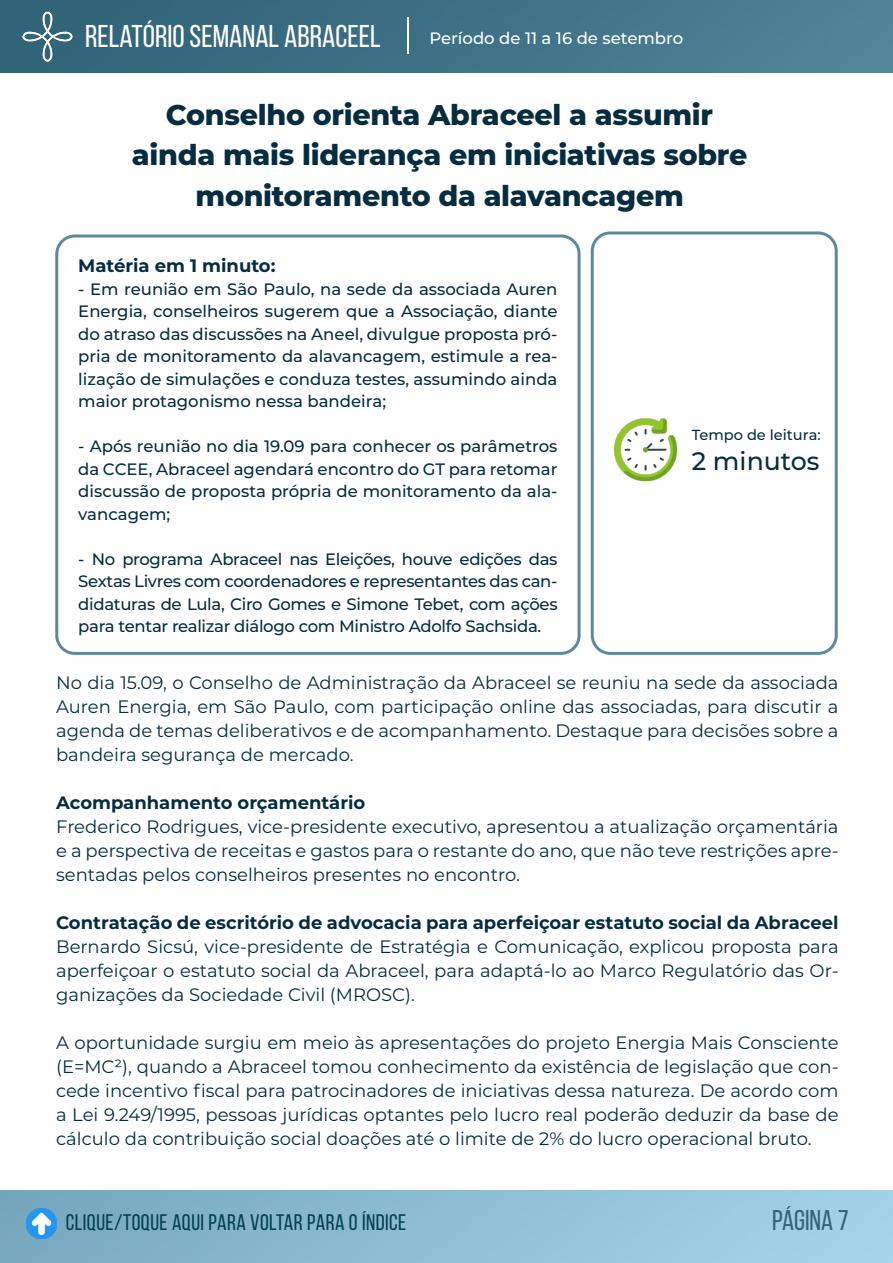
<style>
.page{position:relative;width:893px;height:1263px;background:#fff}
.page>*{position:absolute;margin:0;border:0;box-sizing:border-box;transform-origin:0 0}
.t1{font:31.5px "Bebas Neue";color:#fff}
.t2{font:800 28.5px/40.5px "Montserrat";letter-spacing:-.01em;color:#062d3f;text-align:center}
.t3{font:28.5px "Bebas Neue";color:#326479}
.t4{font:500 25.2px "Montserrat";color:#062d3f}
.t5{font:22.5px "Bebas Neue";letter-spacing:.02em;color:#014153}
.t6{font:18px/24px "Montserrat";color:#062d3f;text-align:justify}
.t7{font:700 18px "Montserrat";color:#062d3f}
.t8{font:500 16.5px/22.5px "Montserrat";color:#062d3f;text-align:justify}
.t9{font:500 16.5px "Montserrat";color:#fff}
.t10{font:500 14.55px "Montserrat";color:#062d3f}
</style>
<div class="page">
<img style="left:0;top:0;width:893px;height:72px">
<img style="left:0;top:1191px;width:892px;height:72px">
<img style="left:23px;top:11px;width:50px;height:50px">
<hr style="left:407px;top:17px;width:2px;height:37px;background:#fff">
<img style="left:27px;top:1209px;width:29px;height:29px">
<div style="left:591px;top:231px;width:247px;height:424px;border:3px solid #5a8aa0;border-radius:18px"></div>
<div style="left:55px;top:234px;width:526px;height:421px;border:3px solid #5a8aa0;border-radius:18px"></div>
<img style="left:614px;top:419px;width:63px;height:62px">
<h1 class="t1" style="left:85px;top:19px;width:297px">RELATÓRIO SEMANAL ABRACEEL</h1>
<p class="t9" style="left:429px;top:26px;width:255px">Período de 11 a 16 de setembro</p>
<h2 class="t2" style="left:132px;top:93px;width:617px">Conselho orienta Abraceel a assumir ainda mais liderança em iniciativas sobre monitoramento da alavancagem</h2>
<p class="t7" style="left:78px;top:253px;width:199px">Matéria em 1 minuto:</p>
<p class="t8" style="left:78px;top:277px;width:481px">- Em reunião em São Paulo, na sede da associada Auren Energia, conselheiros sugerem que a Associação, diante do atraso das discussões na Aneel, divulgue proposta pró&shy;pria de monitoramento da alavancagem, estimule a rea&shy;lização de simulações e conduza testes, assumindo ainda maior protagonismo nessa bandeira;</p>
<p class="t8" style="left:78px;top:434px;width:481px">- Após reunião no dia 19.09 para conhecer os parâmetros da CCEE, Abraceel agendará encontro do GT para retomar discussão de proposta própria de monitoramento da ala&shy;vancagem;</p>
<p class="t8" style="left:78px;top:547px;width:481px">- No programa Abraceel nas Eleições, houve edições das Sextas Livres com coordenadores e representantes das can&shy;didaturas de Lula, Ciro Gomes e Simone Tebet, com ações para tentar realizar diálogo com Ministro Adolfo Sachsida.</p>
<p class="t10" style="left:692px;top:424px;width:131px">Tempo de leitura:</p>
<h3 class="t4" style="left:692px;top:443px;width:129px">2 minutos</h3>
<p class="t6" style="left:56px;top:670px;width:784px">No dia 15.09, o Conselho de Administração da Abraceel se reuniu na sede da associada Auren Energia, em São Paulo, com participação online das associadas, para discutir a agenda de temas deliberativos e de acompanhamento. Destaque para decisões sobre a bandeira segurança de mercado.</p>
<p class="t7" style="left:56px;top:790px;width:311px">Acompanhamento orçamentário</p>
<p class="t6" style="left:56px;top:814px;width:784px">Frederico Rodrigues, vice-presidente executivo, apresentou a atualização orçamentária e a perspectiva de receitas e gastos para o restante do ano, que não teve restrições apre&shy;sentadas pelos conselheiros presentes no encontro.</p>
<p class="t7" style="left:56px;top:910px;width:784px">Contratação de escritório de advocacia para aperfeiçoar estatuto social da Abraceel</p>
<p class="t6" style="left:56px;top:934px;width:784px">Bernardo Sicsú, vice-presidente de Estratégia e Comunicação, explicou proposta para aperfeiçoar o estatuto social da Abraceel, para adaptá-lo ao Marco Regulatório das Or&shy;ganizações da Sociedade Civil (MROSC).</p>
<p class="t6" style="left:56px;top:1030px;width:784px">A oportunidade surgiu em meio às apresentações do projeto Energia Mais Consciente (E=MC²), quando a Abraceel tomou conhecimento da existência de legislação que con&shy;cede incentivo fiscal para patrocinadores de iniciativas dessa natureza. De acordo com a Lei 9.249/1995, pessoas jurídicas optantes pelo lucro real poderão deduzir da base de cálculo da contribuição social doações até o limite de 2% do lucro operacional bruto.</p>
<p class="t5" style="left:66px;top:1210px;width:342px">CLIQUE/TOQUE AQUI PARA VOLTAR PARA O ÍNDICE</p>
<h2 class="t3" style="left:772px;top:1205px;width:78px">PÁGINA 7</h2>
</div>
